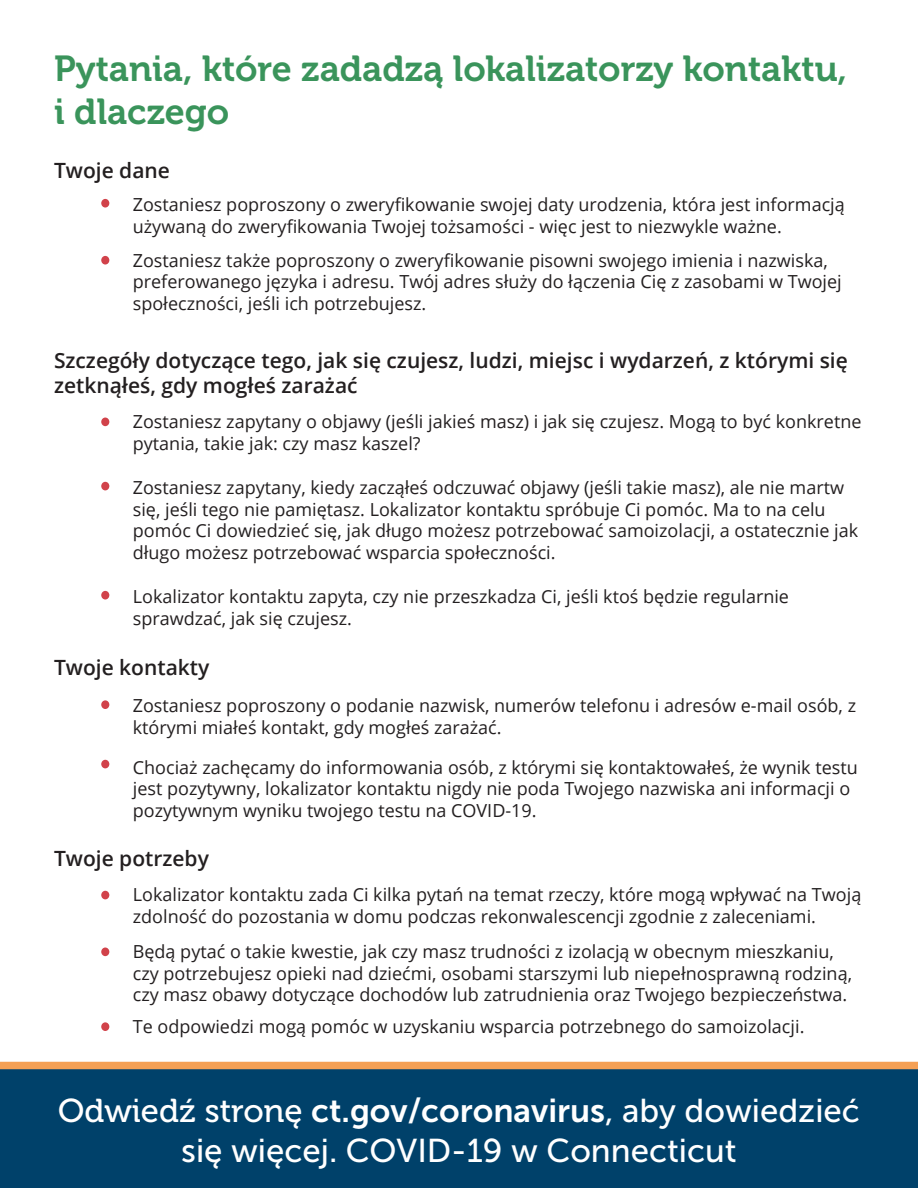
<style>
.page{position:relative;width:918px;height:1188px;background:#fff}
.page>*{position:absolute;margin:0;border:0;box-sizing:border-box;transform-origin:0 0}
.t1{font:36px/43.2px "Museo 700";color:#3a945b}
.t2{font:33px/39.6px "Museo Sans 500";color:#fff;text-align:center}
.t3{font:600 21px/25.2px "Open Sans";color:#231f20}
.t4{font:18px/21.6px "Open Sans";color:#231f20}
.s1{font-family:"Museo 500"}
.s2{font-family:"Museo Sans 700"}
</style>
<div class="page">
<div style="left:0;top:1063px;width:918px;height:125px;background:#00416a"></div>
<div style="left:0;top:1062px;width:918px;height:7px;background:#f5a054"></div>
<div style="left:101px;top:199px;width:8px;height:9px;background:#d1424a;border-radius:50%"></div>
<div style="left:101px;top:482px;width:8px;height:8px;background:#d1424a;border-radius:50%"></div>
<div style="left:101px;top:418px;width:8px;height:8px;background:#d1424a;border-radius:50%"></div>
<div style="left:101px;top:256px;width:8px;height:9px;background:#d1424a;border-radius:50%"></div>
<div style="left:101px;top:760px;width:8px;height:8px;background:#d1424a;border-radius:50%"></div>
<div style="left:101px;top:700px;width:8px;height:9px;background:#d1424a;border-radius:50%"></div>
<div style="left:101px;top:1022px;width:8px;height:9px;background:#d1424a;border-radius:50%"></div>
<div style="left:101px;top:948px;width:8px;height:8px;background:#d1424a;border-radius:50%"></div>
<div style="left:101px;top:891px;width:8px;height:8px;background:#d1424a;border-radius:50%"></div>
<div style="left:101px;top:591px;width:8px;height:9px;background:#d1424a;border-radius:50%"></div>
<p class="t1" style="left:54px;top:47px;width:795px">Pytania, które zadadzą lokalizatorzy kontaktu, i dlaczego</p>
<p class="t3" style="left:54px;top:157px;width:117px">Twoje dane</p>
<p class="t4" style="left:133px;top:193px;width:714px">Zostaniesz poproszony o zweryfikowanie swojej daty urodzenia, która jest informacją używaną do zweryfikowania Twojej tożsamości - więc jest to niezwykle ważne.</p>
<p class="t4" style="left:133px;top:249px;width:711px">Zostaniesz także poproszony o zweryfikowanie pisowni swojego imienia i nazwiska, preferowanego języka i adresu. Twój adres służy do łączenia Cię z zasobami w Twojej społeczności, jeśli ich potrzebujesz.</p>
<p class="t3" style="left:54px;top:347px;width:795px">Szczegóły dotyczące tego, jak się czujesz, ludzi, miejsc i wydarzeń, z którymi się zetknąłeś, gdy mogłeś zarażać</p>
<p class="t4" style="left:133px;top:411px;width:730px">Zostaniesz zapytany o objawy (jeśli jakieś masz) i jak się czujesz. Mogą to być konkretne pytania, takie jak: czy masz kaszel?</p>
<p class="t4" style="left:133px;top:476px;width:727px">Zostaniesz zapytany, kiedy zacząłeś odczuwać objawy (jeśli takie masz), ale nie martw się, jeśli tego nie pamiętasz. Lokalizator kontaktu spróbuje Ci pomóc. Ma to na celu pomóc Ci dowiedzieć się, jak długo możesz potrzebować samoizolacji, a ostatecznie jak długo możesz potrzebować wsparcia społeczności.</p>
<p class="t4" style="left:133px;top:585px;width:658px">Lokalizator kontaktu zapyta, czy nie przeszkadza Ci, jeśli ktoś będzie regularnie sprawdzać, jak się czujesz.</p>
<p class="t3" style="left:54px;top:654px;width:157px">Twoje kontakty</p>
<p class="t4" style="left:133px;top:694px;width:725px">Zostaniesz poproszony o podanie nazwisk, numerów telefonu i adresów e-mail osób, z którymi miałeś kontakt, gdy mogłeś zarażać.</p>
<p class="t4" style="left:133px;top:756px;width:727px">Chociaż zachęcamy do informowania osób, z którymi się kontaktowałeś, że wynik testu jest pozytywny, lokalizator kontaktu nigdy nie poda Twojego nazwiska ani informacji o pozytywnym wyniku twojego testu na COVID-19.</p>
<p class="t3" style="left:54px;top:845px;width:156px">Twoje potrzeby</p>
<p class="t4" style="left:133px;top:884px;width:730px">Lokalizator kontaktu zada Ci kilka pytań na temat rzeczy, które mogą wpływać na Twoją zdolność do pozostania w domu podczas rekonwalescencji zgodnie z zaleceniami.</p>
<p class="t4" style="left:133px;top:940px;width:721px">Będą pytać o takie kwestie, jak czy masz trudności z izolacją w obecnym mieszkaniu, czy potrzebujesz opieki nad dziećmi, osobami starszymi lub niepełnosprawną rodziną, czy masz obawy dotyczące dochodów lub zatrudnienia oraz Twojego bezpieczeństwa.</p>
<p class="t4" style="left:133px;top:1015px;width:673px">Te odpowiedzi mogą pomóc w uzyskaniu wsparcia potrzebnego do samoizolacji.</p>
<p class="t2" style="left:58px;top:1091px;width:803px"><span class="s1">Odwiedź stronę</span> <span class="s2">ct.gov/coronavirus</span>, aby dowiedzieć się więcej. COVID-19 w Connecticut</p>
</div>
